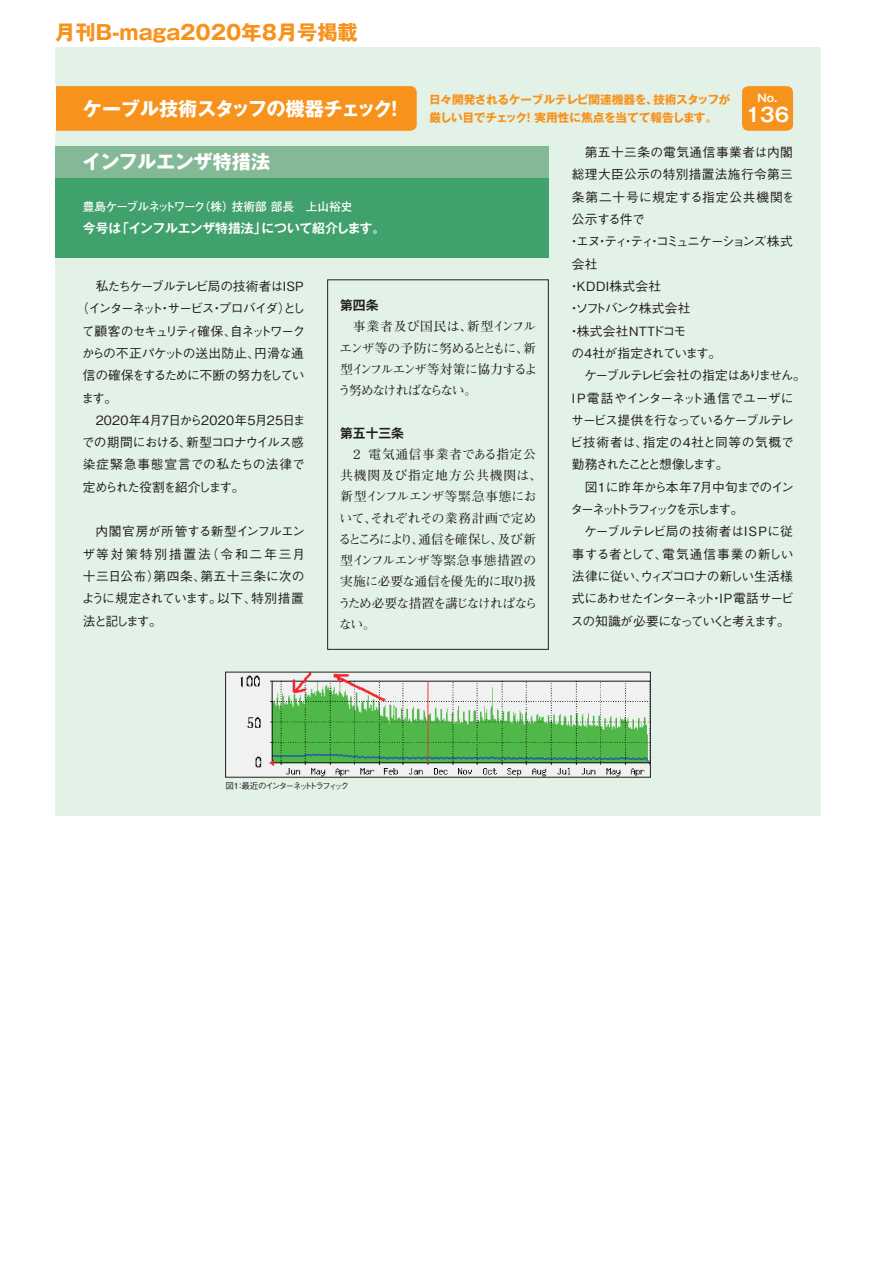
<style>
.page{position:relative;width:893px;height:1263px;background:#fff}
.page>*{position:absolute;margin:0;border:0;box-sizing:border-box;transform-origin:0 0}
.t1{font:700 20.25px "Gothic MB101 Pro";color:#f7931d}
.t2{font:700 19.2px "Gothic MB101 Pro";letter-spacing:-.02em;color:#fff}
.t3{font:700 19.2px "Gothic MB101 Pro De";color:#fff}
.t4{font:500 12.75px/22.4px "Gothic BBB Pro";letter-spacing:-.055em;color:#231f20;text-align:justify}
.t5{font:700 12.75px/21.3px "Futo Min A101 Pro";letter-spacing:-.01em;color:#231f20}
.t6{font:700 12.75px/21.3px "Futo Min A101 Pro";letter-spacing:-.035em;color:#231f20;text-align:justify}
.t7{font:500 12.75px "Gothic BBB Pro";letter-spacing:-.11em;color:#231f20}
.t8{font:500 12.75px "Gothic BBB Pro";letter-spacing:-.03em;color:#231f20}
.t9{font:500 12.75px "Gothic BBB Pro";letter-spacing:.035em;color:#231f20}
.t10{font:500 12.75px "Gothic BBB Pro";letter-spacing:-.12em;color:#231f20}
.t11{font:500 12.75px "Gothic BBB Pro";letter-spacing:-.105em;color:#231f20}
.t12{font:700 12.75px "Gothic MB101 Pro De";letter-spacing:-.01em;color:#fff}
.t13{font:500 12.75px "Gothic BBB Pro";letter-spacing:-.14em;color:#231f20}
.t14{font:500 12.75px "Gothic BBB Pro";letter-spacing:-.125em;color:#231f20}
.t15{font:500 12.75px "Gothic BBB Pro";letter-spacing:-.09em;color:#231f20}
.t16{font:500 12.75px "Gothic BBB Pro";letter-spacing:-.01em;color:#231f20}
.t17{font:500 12.75px "Gothic BBB Pro";letter-spacing:-.085em;color:#231f20}
.t18{font:500 12.75px "Gothic BBB Pro";letter-spacing:-.015em;color:#231f20}
.t19{font:500 12.75px "Gothic BBB Pro";letter-spacing:.015em;color:#231f20}
.t20{font:500 12.75px "Gothic BBB Pro";letter-spacing:.055em;color:#231f20}
.t21{font:500 12.75px "Gothic BBB Pro";letter-spacing:.025em;color:#231f20}
.t22{font:500 12.75px "Gothic BBB Pro";letter-spacing:.06em;color:#231f20}
.t23{font:500 12.75px "Gothic BBB Pro";letter-spacing:-.19em;color:#231f20}
.t24{font:500 12.75px "Gothic BBB Pro";letter-spacing:-.115em;color:#231f20}
.t25{font:500 12.75px "Gothic BBB Pro";letter-spacing:-.155em;color:#231f20}
.t26{font:500 12.75px "Gothic BBB Pro";letter-spacing:-.135em;color:#231f20}
.t27{font:500 12.75px "Gothic BBB Pro";letter-spacing:-.22em;color:#231f20}
.t28{font:700 12.75px "Gothic MB101 Pro De";color:#231f20}
.t29{font:700 11.7px/18px "Gothic MB101 Pro";letter-spacing:-.03em;color:#f7931d}
.t30{font:700 11.7px "Futo Go B101 Pro";letter-spacing:-.04em;color:#fff}
.t31{font:700 10.65px "Gothic MB101 Pro De";color:#fff}
.t32{font:500 8.55px "Gothic BBB Pro";letter-spacing:-.205em;color:#231f20}
</style>
<div class="page">
<div style="left:55px;top:47px;width:766px;height:768px;background:#e3f2e7"></div>
<div style="left:742px;top:86px;width:51px;height:45px;background:#f7931d;border-radius:6px"></div>
<div style="left:55px;top:169px;width:494px;height:88px;background:#41a16d"></div>
<div style="left:43px;top:86px;width:374px;height:45px;background:#f7931d;border-radius:6px"></div>
<div style="left:40px;top:84px;width:15px;height:50px;background:#fff"></div>
<div style="left:55px;top:146px;width:494px;height:32px;background:#84b995"></div>
<img style="left:227px;top:674px;width:422px;height:101px">
<div style="left:327px;top:280px;width:222px;height:369px;border:1px solid #231f20"></div>
<h1 class="t1" style="left:55px;top:15px;width:304px">月刊B-maga2020年8月号掲載</h1>
<p class="t29" style="left:429px;top:89px;width:303px">日々開発されるケーブルテレビ関連機器を、技術スタッフが厳しい目でチェック！ 実用性に焦点を当てて報告します。</p>
<p class="t31" style="left:758px;top:89px;width:21px">No.</p>
<h2 class="t2" style="left:83px;top:92px;width:323px">ケーブル技術スタッフの機器チェック！</h2>
<h2 class="t2" style="left:82px;top:146px;width:189px">インフルエンザ特措法</h2>
<h2 class="t3" style="left:746px;top:99px;width:45px">136</h2>
<p class="t9" style="left:585px;top:142px;width:210px">第五十三条の電気通信事業者は内閣</p>
<p class="t21" style="left:572px;top:164px;width:223px">総理大臣公示の特別措置法施行令第三</p>
<p class="t22" style="left:572px;top:187px;width:224px">条第二十号に規定する指定公共機関を</p>
<p class="t4" style="left:572px;top:206px;width:74px">公示する件で</p>
<p class="t13" style="left:568px;top:231px;width:227px">・エヌ・ティ・ティ・コミュニケーションズ株式</p>
<p class="t4" style="left:572px;top:251px;width:27px">会社</p>
<p class="t27" style="left:568px;top:276px;width:95px">・ＫＤＤＩ株式会社</p>
<p class="t11" style="left:568px;top:298px;width:124px">・ソフトバンク株式会社</p>
<p class="t10" style="left:568px;top:320px;width:120px">・株式会社ＮＴＴドコモ</p>
<p class="t26" style="left:572px;top:343px;width:151px">の４社が指定されています。</p>
<p class="t15" style="left:584px;top:365px;width:224px">ケーブルテレビ会社の指定はありません。</p>
<p class="t16" style="left:572px;top:387px;width:223px">I P電話やインターネット通信でユーザに</p>
<p class="t17" style="left:571px;top:410px;width:224px">サービス提供を行なっているケーブルテレ</p>
<p class="t9" style="left:570px;top:432px;width:225px">ビ技術者は、指定の4社と同等の気概で</p>
<p class="t25" style="left:572px;top:454px;width:158px">勤務されたことと想像します。</p>
<p class="t4" style="left:585px;top:474px;width:211px">図１に昨年から本年7月中旬までのイン</p>
<p class="t23" style="left:570px;top:499px;width:175px">ターネットトラフィックを示します。</p>
<p class="t18" style="left:584px;top:521px;width:210px">ケーブルテレビ局の技術者はISPに従</p>
<p class="t19" style="left:572px;top:544px;width:223px">事する者として、電気通信事業の新しい</p>
<p class="t8" style="left:572px;top:566px;width:223px">法律に従い、ウィズコロナの新しい生活様</p>
<p class="t7" style="left:572px;top:588px;width:224px">式にあわせたインターネット・I P電話サービ</p>
<p class="t7" style="left:571px;top:611px;width:220px">スの知識が必要になっていくと考えます。</p>
<p class="t30" style="left:83px;top:197px;width:271px">豊島ケーブルネットワーク（株）技術部 部長　上山裕史</p>
<p class="t12" style="left:83px;top:217px;width:304px">今号は「インフルエンザ特措法」について紹介します。</p>
<p class="t4" style="left:96px;top:273px;width:210px">私たちケーブルテレビ局の技術者はISP</p>
<p class="t10" style="left:76px;top:298px;width:230px">（インターネット・サービス・プロバイダ）とし</p>
<p class="t14" style="left:82px;top:320px;width:225px">て顧客のセキュリティ確保、自ネットワーク</p>
<p class="t8" style="left:82px;top:343px;width:224px">からの不正パケットの送出防止、円滑な通</p>
<p class="t11" style="left:83px;top:365px;width:223px">信の確保をするために不断の努力をしてい</p>
<p class="t4" style="left:81px;top:385px;width:37px">ます。</p>
<p class="t4" style="left:96px;top:407px;width:211px">2020年４月７日から2020年５月25日ま</p>
<p class="t4" style="left:82px;top:430px;width:224px">での期間における、新型コロナウイルス感</p>
<p class="t20" style="left:83px;top:454px;width:224px">染症緊急事態宣言での私たちの法律で</p>
<p class="t24" style="left:83px;top:477px;width:163px">定められた役割を紹介します。</p>
<p class="t4" style="left:82px;top:519px;width:225px;text-indent:14px">内閣官房が所管する新型インフルエンザ等対策特別措置法（令和二年三月十三日公布）第四条、第五十三条に次のように規定されています。以下、特別措置法と記します。</p>
<p class="t28" style="left:340px;top:294px;width:40px">第四条</p>
<p class="t6" style="left:338px;top:314px;width:201px;text-indent:15px">事業者及び国民は、新型インフルエンザ等の予防に努めるとともに、新型インフルエンザ等対策に協力するよう努めなければならない。</p>
<p class="t28" style="left:340px;top:422px;width:65px">第五十三条</p>
<p class="t5" style="left:338px;top:442px;width:206px;text-indent:12px">２ 電気通信事業者である指定公共機関及び指定地方公共機関は、新型インフルエンザ等緊急事態において、それぞれその業務計画で定めるところにより、通信を確保し、及び新型インフルエンザ等緊急事態措置の実施に必要な通信を優先的に取り扱うため必要な措置を講じなければならない。</p>
<p class="t32" style="left:225px;top:779px;width:125px">図１：最近のインターネットトラフィック</p>
</div>
